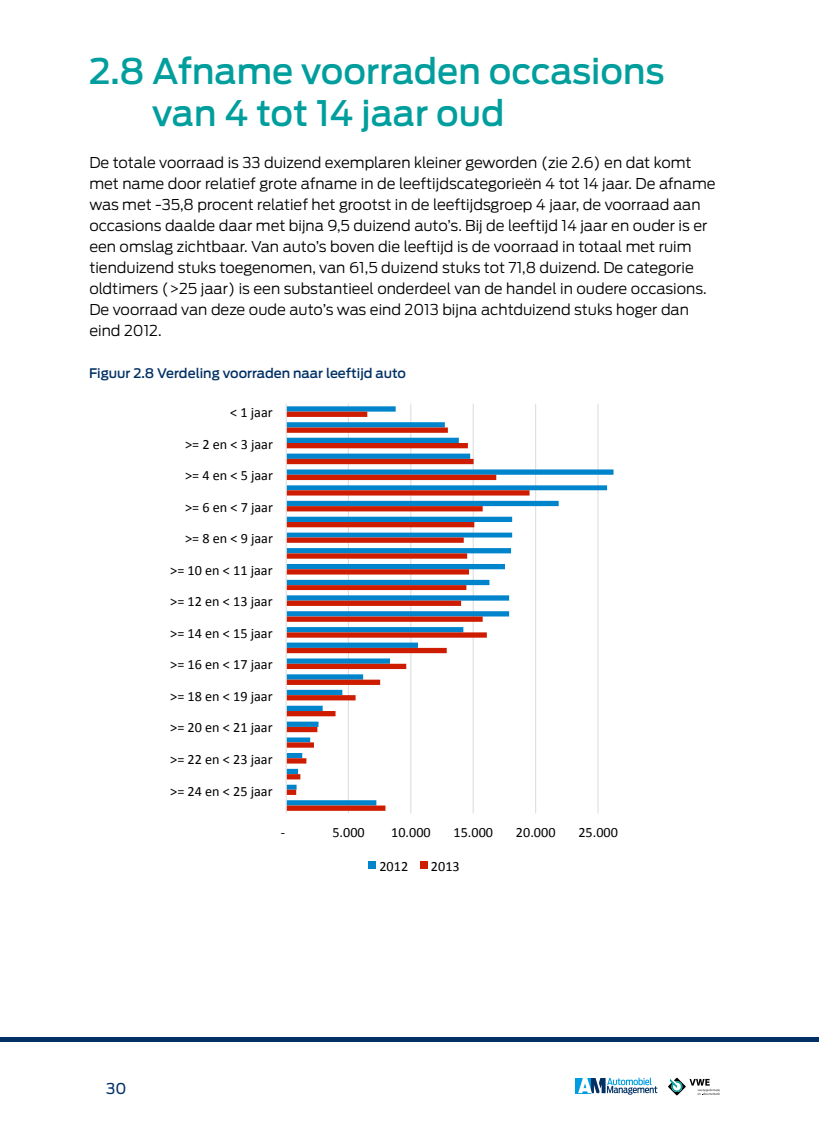
<style>
.page{position:relative;width:819px;height:1141px;background:#fff}
.page>*{position:absolute;margin:0;border:0;box-sizing:border-box;transform-origin:0 0}
.t1{font:500 35px/42px "Antenna";color:#009e9d}
.t2{font:300 14.88px/21px "Antenna";color:#000}
.t3{font:14.88px "Antenna";color:#003064}
.t4{font:14.17px "Calibri";color:#000}
.t5{font:500 13.12px "Antenna";color:#003064}
</style>
<div class="page">
<div style="left:575px;top:1078px;width:15px;height:15px;background:#009ee0"></div>
<svg style="left:578px;top:1078px;width:79px;height:17px"></svg>
<svg style="left:668px;top:1078px;width:51px;height:17px"></svg>
<div style="left:0;top:1037px;width:819px;height:5px;background:#003064"></div>
<svg style="left:285px;top:404px;width:329px;height:465px"></svg>
<h1 class="t1" style="left:152px;top:50px;width:514px;text-indent:-63px">2.8 Afname voorraden occasions van 4 tot 14 jaar oud</h1>
<p class="t2" style="left:89px;top:152px;width:627px">De totale voorraad is 33 duizend exemplaren kleiner geworden (zie 2.6) en dat komt met name door relatief grote afname in de leeftijdscategorieën 4 tot 14 jaar. De afname was met -35,8 procent relatief het grootst in de leeftijdsgroep 4 jaar, de voorraad aan occasions daalde daar met bijna 9,5 duizend auto’s. Bij de leeftijd 14 jaar en ouder is er een omslag zichtbaar. Van auto’s boven die leeftijd is de voorraad in totaal met ruim tienduizend stuks toegenomen, van 61,5 duizend stuks tot 71,8 duizend. De categorie oldtimers (&gt;25 jaar) is een substantieel onderdeel van de handel in oudere occasions.<br>De voorraad van deze oude auto’s was eind 2013 bijna achtduizend stuks hoger dan eind 2012.</p>
<p class="t5" style="left:89px;top:365px;width:318px">Figuur 2.8 Verdeling voorraden naar leeftijd auto</p>
<p class="t4" style="left:230px;top:404px;width:44px">&lt; 1 jaar</p>
<p class="t4" style="left:185px;top:435px;width:89px">&gt;= 2 en &lt; 3 jaar</p>
<p class="t4" style="left:185px;top:467px;width:89px">&gt;= 4 en &lt; 5 jaar</p>
<p class="t4" style="left:185px;top:498px;width:89px">&gt;= 6 en &lt; 7 jaar</p>
<p class="t4" style="left:185px;top:530px;width:89px">&gt;= 8 en &lt; 9 jaar</p>
<p class="t4" style="left:170px;top:561px;width:104px">&gt;= 10 en &lt; 11 jaar</p>
<p class="t4" style="left:170px;top:593px;width:104px">&gt;= 12 en &lt; 13 jaar</p>
<p class="t4" style="left:170px;top:624px;width:104px">&gt;= 14 en &lt; 15 jaar</p>
<p class="t4" style="left:170px;top:656px;width:104px">&gt;= 16 en &lt; 17 jaar</p>
<p class="t4" style="left:170px;top:687px;width:104px">&gt;= 18 en &lt; 19 jaar</p>
<p class="t4" style="left:170px;top:719px;width:104px">&gt;= 20 en &lt; 21 jaar</p>
<p class="t4" style="left:170px;top:750px;width:104px">&gt;= 22 en &lt; 23 jaar</p>
<p class="t4" style="left:170px;top:782px;width:104px">&gt;= 24 en &lt; 25 jaar</p>
<p class="t4" style="left:281px;top:823px;width:6px">--‐</p>
<p class="t4" style="left:332px;top:823px;width:34px">5.000</p>
<p class="t4" style="left:391px;top:823px;width:41px">10.000</p>
<p class="t4" style="left:453px;top:823px;width:41px">15.000</p>
<p class="t4" style="left:516px;top:823px;width:41px">20.000</p>
<p class="t4" style="left:578px;top:823px;width:41px">25.000</p>
<p class="t4" style="left:379px;top:857px;width:30px">2012</p>
<p class="t4" style="left:431px;top:857px;width:30px">2013</p>
<p class="t3" style="left:106px;top:1080px;width:22px">30</p>
</div>
